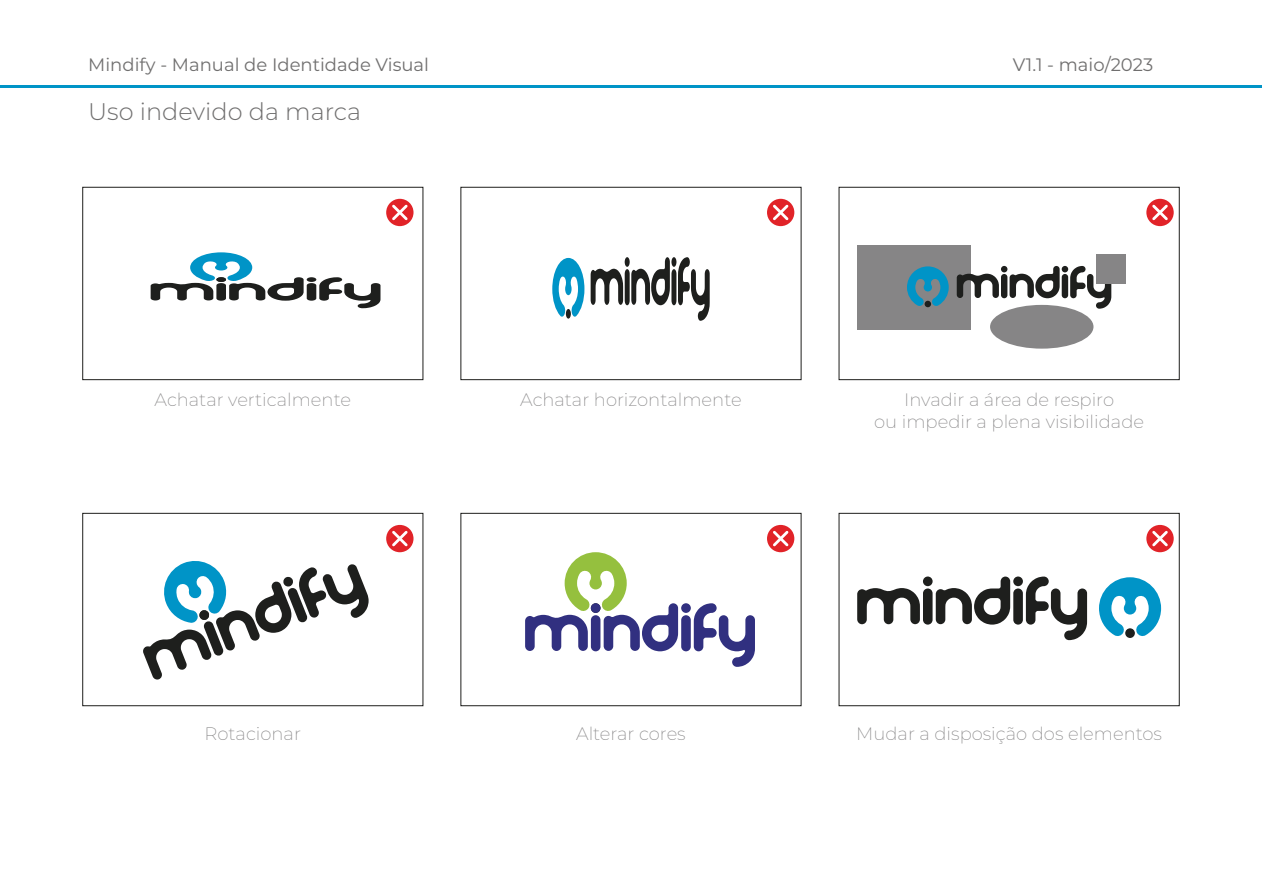
<style>
.page{position:relative;width:1262px;height:893px;background:#fff}
.page>*{position:absolute;margin:0;border:0;box-sizing:border-box;transform-origin:0 0}
.t1{font:300 24px "Montserrat";color:#706f6f}
.t2{font:200 18px/21.6px "Montserrat";color:#868586;text-align:center}
.t3{font:18px "Montserrat";color:#706f6f}
</style>
<div class="page">
<div style="left:83px;top:187px;width:340px;height:193px;background:#fff;border:1px solid #1e1e1c"></div>
<div style="left:461px;top:187px;width:340px;height:193px;background:#fff;border:1px solid #1e1e1c"></div>
<div style="left:839px;top:187px;width:340px;height:193px;background:#fff;border:1px solid #1e1e1c"></div>
<div style="left:83px;top:513px;width:340px;height:193px;background:#fff;border:1px solid #1e1e1c"></div>
<div style="left:857px;top:245px;width:113px;height:85px;background:#868586"></div>
<div style="left:461px;top:513px;width:340px;height:193px;background:#fff;border:1px solid #1e1e1c"></div>
<div style="left:839px;top:513px;width:340px;height:193px;background:#fff;border:1px solid #1e1e1c"></div>
<svg style="left:143px;top:561px;width:225px;height:119px"></svg>
<svg style="left:151px;top:252px;width:229px;height:56px"></svg>
<svg style="left:1070px;top:266px;width:41px;height:43px"></svg>
<div style="left:1061px;top:274px;width:7px;height:24px;background:#1e1f1d;border-radius:3px"></div>
<div style="left:1061px;top:266px;width:7px;height:6px;background:#1e1f1d;border-radius:50%"></div>
<svg style="left:956px;top:266px;width:103px;height:32px"></svg>
<div style="left:924px;top:301px;width:7px;height:6px;background:#1e1f1d;border-radius:50%"></div>
<svg style="left:907px;top:266px;width:41px;height:40px"></svg>
<div style="left:923px;top:588px;width:9px;height:36px;background:#1e1f1d;border-radius:5px"></div>
<svg style="left:935px;top:576px;width:75px;height:48px"></svg>
<svg style="left:857px;top:588px;width:63px;height:36px"></svg>
<svg style="left:1025px;top:576px;width:62px;height:64px"></svg>
<div style="left:1013px;top:588px;width:9px;height:36px;background:#1e1f1d;border-radius:5px"></div>
<div style="left:1013px;top:576px;width:10px;height:10px;background:#1e1f1d;border-radius:50%"></div>
<div style="left:923px;top:576px;width:9px;height:10px;background:#1e1f1d;border-radius:50%"></div>
<svg style="left:1099px;top:577px;width:62px;height:60px"></svg>
<svg style="left:590px;top:257px;width:119px;height:64px"></svg>
<div style="left:671px;top:257px;width:5px;height:10px;background:#1e1f1d;border-radius:50%"></div>
<svg style="left:624px;top:257px;width:5px;height:10px"></svg>
<svg style="left:552px;top:258px;width:32px;height:59px"></svg>
<div style="left:386px;top:199px;width:27px;height:27px;background:#e12328;border-radius:50%"></div>
<svg style="left:389px;top:202px;width:21px;height:21px"></svg>
<div style="left:767px;top:199px;width:27px;height:27px;background:#e12328;border-radius:50%"></div>
<svg style="left:770px;top:202px;width:21px;height:21px"></svg>
<div style="left:1146px;top:199px;width:27px;height:27px;background:#e12328;border-radius:50%"></div>
<svg style="left:1149px;top:202px;width:21px;height:21px"></svg>
<div style="left:386px;top:525px;width:27px;height:27px;background:#e12328;border-radius:50%"></div>
<svg style="left:389px;top:528px;width:21px;height:21px"></svg>
<div style="left:767px;top:525px;width:27px;height:27px;background:#e12328;border-radius:50%"></div>
<svg style="left:770px;top:528px;width:21px;height:21px"></svg>
<div style="left:1146px;top:525px;width:27px;height:27px;background:#e12328;border-radius:50%"></div>
<svg style="left:1149px;top:528px;width:21px;height:21px"></svg>
<div style="left:990px;top:305px;width:103px;height:43px;background:#868586;border-radius:50%"></div>
<div style="left:1096px;top:254px;width:30px;height:30px;background:#868586"></div>
<hr style="left:0;top:85px;width:1262px;height:3px;background:#0094c7">
<svg style="left:525px;top:552px;width:230px;height:114px"></svg>
<p class="t3" style="left:88px;top:52px;width:342px">Mindify - Manual de Identidade Visual</p>
<p class="t3" style="left:1012px;top:52px;width:142px">V1.1 - maio/2023</p>
<h1 class="t1" style="left:88px;top:95px;width:274px">Uso indevido da marca</h1>
<p class="t2" style="left:155px;top:388px;width:198px">Achatar verticalmente</p>
<p class="t2" style="left:520px;top:388px;width:223px">Achatar horizontalmente</p>
<p class="t2" style="left:874px;top:388px;width:271px">Invadir a área de respiro<br>ou impedir a plena visibilidade</p>
<p class="t2" style="left:205px;top:721px;width:98px">Rotacionar</p>
<p class="t2" style="left:576px;top:721px;width:111px">Alterar cores</p>
<p class="t2" style="left:856px;top:721px;width:307px">Mudar a disposição dos elementos</p>
</div>
